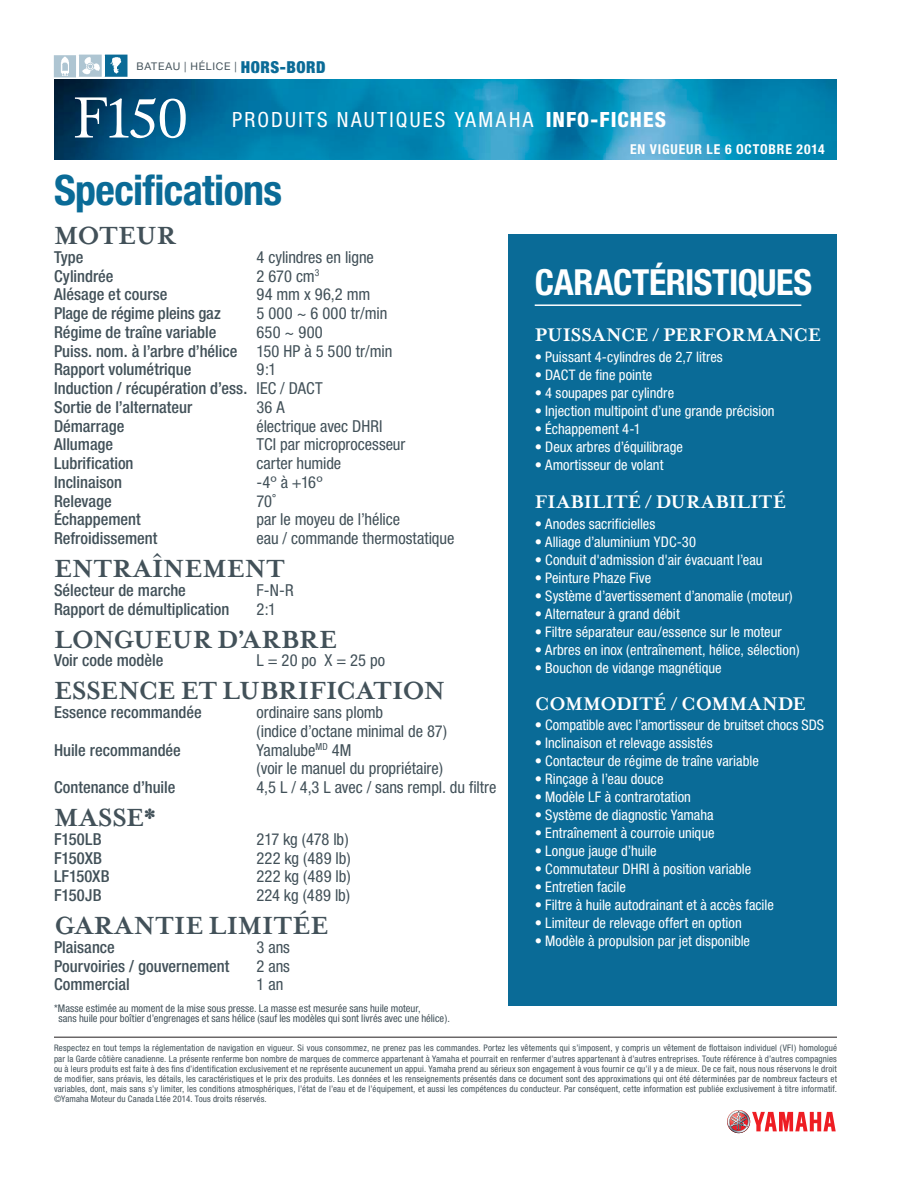
<style>
.page{position:relative;width:918px;height:1188px;background:#fff}
.page>*{position:absolute;margin:0;border:0;box-sizing:border-box;transform-origin:0 0}
.t1{font:60.3px "Legacy Serif";color:#fff}
.t2{font:700 condensed 42px "Helvetica Neue";letter-spacing:-.015em;color:#0a6b97}
.t3{font:700 condensed 36px "Helvetica Neue";letter-spacing:-.01em;color:#fff}
.t4{font:700 28.5px "Mrs Eaves";color:#425159}
.t5{font:700 28.5px "Mrs Eaves";letter-spacing:-.02em;color:#425159}
.t6{font:700 21px "Mrs Eaves";color:#fff}
.t7{font:condensed 21px "Helvetica Neue";letter-spacing:.11em;color:#fff}
.t8{font:500 condensed 16.5px "Helvetica Neue";color:#425159}
.t9{font:condensed 16.5px "Helvetica Neue";letter-spacing:-.005em;color:#425159}
.t10{font:condensed 16.5px "Helvetica Neue";letter-spacing:.015em;color:#425159}
.t11{font:condensed 14.55px "Helvetica Neue";color:#fff}
.t12{font:700 condensed 13.65px "Helvetica Neue";letter-spacing:.06em;color:#fff}
.t13{font:condensed 10.5px/10.5px "Helvetica Neue";letter-spacing:.005em;color:#425159}
.t14{font:10.5px "Helvetica Neue";letter-spacing:.065em;color:#425159}
.t15{font:condensed 9px/10.2px "Helvetica Neue";letter-spacing:.02em;color:#425159;text-align:justify}
.s1{font-weight:900;font-stretch:condensed;font-size:16.5px;color:#0a6b97}
.s2{font-family:"Mrs Eaves Roman";font-size:66.75px}
.s3{font-weight:800}
.s4{font-weight:400}
.s5{font-stretch:normal}
</style>
<div class="page">
<img style="left:54px;top:79px;width:783px;height:80px">
<div style="left:508px;top:234px;width:329px;height:771px;background:#0a6b97"></div>
<hr style="left:535px;top:304px;width:266px;height:2px;background:#fff">
<img style="left:53px;top:54px;width:49px;height:24px">
<img style="left:104px;top:54px;width:24px;height:23px">
<hr style="left:54px;top:1037px;width:783px;height:1px;background:#231f20">
<svg style="left:727px;top:1110px;width:109px;height:23px"></svg>
<p class="t14" style="left:137px;top:60px;width:190px">BATEAU | HÉLICE | <span class="s1">HORS-BORD</span></p>
<p class="t1" style="left:72px;top:84px;width:117px"><span class="s2">F</span>150</p>
<p class="t7" style="left:232px;top:108px;width:435px">PRODUITS NAUTIQUES YAMAHA <span class="s3">INFO-FICHES</span></p>
<p class="t12" style="left:630px;top:141px;width:196px">EN VIGUEUR LE 6 OCTOBRE 2014</p>
<p class="t2" style="left:54px;top:165px;width:230px">Specifications</p>
<p class="t4" style="left:54px;top:219px;width:124px">MOTEUR</p>
<p class="t8" style="left:54px;top:247px;width:31px">Type</p>
<p class="t9" style="left:256px;top:247px;width:119px">4 cylindres en ligne</p>
<p class="t8" style="left:54px;top:266px;width:61px">Cylindrée</p>
<p class="t9" style="left:257px;top:266px;width:64px">2 670 cm<sup>3</sup></p>
<p class="t8" style="left:54px;top:285px;width:115px">Alésage et course</p>
<p class="t9" style="left:256px;top:285px;width:115px">94 mm x 96,2 mm</p>
<p class="t8" style="left:54px;top:303px;width:168px">Plage de régime pleins gaz</p>
<p class="t10" style="left:257px;top:304px;width:132px">5 000 ~ 6 000 tr/min</p>
<p class="t8" style="left:54px;top:322px;width:164px">Régime de traîne variable</p>
<p class="t9" style="left:256px;top:322px;width:68px">650 ~ 900</p>
<p class="t8" style="left:54px;top:341px;width:340px">Puiss. nom. à l’arbre d’hélice <span class="s4">150 HP à 5 500 tr/min</span></p>
<p class="t8" style="left:54px;top:360px;width:139px">Rapport volumétrique</p>
<p class="t9" style="left:256px;top:360px;width:21px">9:1</p>
<p class="t8" style="left:54px;top:378px;width:270px">Induction / récupération d’ess. <span class="s4">IEC / DACT</span></p>
<p class="t8" style="left:54px;top:397px;width:140px">Sortie de l’alternateur</p>
<p class="t9" style="left:257px;top:397px;width:30px">36 A</p>
<p class="t8" style="left:54px;top:416px;width:72px">Démarrage</p>
<p class="t9" style="left:257px;top:416px;width:128px">électrique avec DHRI</p>
<p class="t8" style="left:54px;top:435px;width:61px">Allumage</p>
<p class="t9" style="left:257px;top:435px;width:150px">TCI par microprocesseur</p>
<p class="t8" style="left:54px;top:453px;width:81px">Lubrification</p>
<p class="t9" style="left:257px;top:454px;width:86px">carter humide</p>
<p class="t8" style="left:54px;top:472px;width:70px">Inclinaison</p>
<p class="t9" style="left:257px;top:472px;width:68px">-4<span class="s5">º</span> à +16<span class="s5">º</span></p>
<p class="t8" style="left:54px;top:491px;width:59px">Relevage</p>
<p class="t9" style="left:256px;top:491px;width:21px">70˚</p>
<p class="t8" style="left:54px;top:510px;width:88px">Échappement</p>
<p class="t9" style="left:256px;top:510px;width:145px">par le moyeu de l’hélice</p>
<p class="t8" style="left:54px;top:528px;width:105px">Refroidissement</p>
<p class="t9" style="left:257px;top:529px;width:199px">eau / commande thermostatique</p>
<p class="t4" style="left:54px;top:552px;width:232px">ENTRAÎNEMENT</p>
<p class="t8" style="left:54px;top:580px;width:133px">Sélecteur de marche</p>
<p class="t9" style="left:256px;top:580px;width:39px">F-N-R</p>
<p class="t8" style="left:54px;top:599px;width:177px">Rapport de démultiplication</p>
<p class="t9" style="left:256px;top:599px;width:21px">2:1</p>
<p class="t5" style="left:54px;top:623px;width:285px">LONGUEUR D’ARBRE</p>
<p class="t8" style="left:54px;top:651px;width:111px">Voir code modèle</p>
<p class="t9" style="left:256px;top:651px;width:130px">L = 20 po X = 25 po</p>
<p class="t4" style="left:54px;top:674px;width:393px">ESSENCE ET LUBRIFICATION</p>
<p class="t8" style="left:54px;top:702px;width:149px">Essence recommandée</p>
<p class="t9" style="left:256px;top:703px;width:128px">ordinaire sans plomb</p>
<p class="t9" style="left:257px;top:721px;width:192px">(indice d’octane minimal de 87)</p>
<p class="t8" style="left:54px;top:740px;width:128px">Huile recommandée</p>
<p class="t9" style="left:257px;top:740px;width:97px">Yamalube<sup>MD</sup> 4M</p>
<p class="t9" style="left:257px;top:759px;width:188px">(voir le manuel du propriétaire)</p>
<p class="t8" style="left:54px;top:777px;width:123px">Contenance d’huile</p>
<p class="t9" style="left:257px;top:778px;width:241px">4,5 L / 4,3 L avec / sans rempl. du filtre</p>
<p class="t4" style="left:54px;top:801px;width:103px">MASSE*</p>
<p class="t8" style="left:54px;top:829px;width:49px">F150LB</p>
<p class="t9" style="left:256px;top:829px;width:94px">217 kg (478 lb)</p>
<p class="t8" style="left:54px;top:848px;width:50px">F150XB</p>
<p class="t9" style="left:256px;top:848px;width:96px">222 kg (489 lb)</p>
<p class="t8" style="left:54px;top:867px;width:57px">LF150XB</p>
<p class="t9" style="left:256px;top:867px;width:96px">222 kg (489 lb)</p>
<p class="t8" style="left:54px;top:885px;width:49px">F150JB</p>
<p class="t9" style="left:256px;top:886px;width:95px">224 kg (489 lb)</p>
<p class="t4" style="left:54px;top:909px;width:276px">GARANTIE LIMITÉE</p>
<p class="t8" style="left:54px;top:937px;width:62px">Plaisance</p>
<p class="t9" style="left:256px;top:937px;width:35px">3 ans</p>
<p class="t8" style="left:54px;top:956px;width:177px">Pourvoiries / gouvernement</p>
<p class="t9" style="left:256px;top:956px;width:35px">2 ans</p>
<p class="t8" style="left:54px;top:975px;width:77px">Commercial</p>
<p class="t9" style="left:257px;top:975px;width:28px">1 an</p>
<p class="t13" style="left:59px;top:1003px;width:393px;text-indent:-5px">*Masse estimée au moment de la mise sous presse. La masse est mesurée sans huile moteur,<br>sans huile pour boîtier d’engrenages et sans hélice (sauf les modèles qui sont livrés avec une hélice).</p>
<p class="t3" style="left:535px;top:260px;width:279px">CARACTÉRISTIQUES</p>
<p class="t6" style="left:535px;top:323px;width:288px">PUISSANCE / PERFORMANCE</p>
<p class="t11" style="left:535px;top:349px;width:189px">• Puissant 4-cylindres de 2,7 litres</p>
<p class="t11" style="left:535px;top:367px;width:119px">• DACT de fine pointe</p>
<p class="t11" style="left:535px;top:385px;width:141px">• 4 soupapes par cylindre</p>
<p class="t11" style="left:535px;top:403px;width:241px">• Injection multipoint d’une grande précision</p>
<p class="t11" style="left:535px;top:421px;width:107px">• Échappement 4-1</p>
<p class="t11" style="left:535px;top:439px;width:149px">• Deux arbres d’équilibrage</p>
<p class="t11" style="left:535px;top:457px;width:130px">• Amortisseur de volant</p>
<p class="t6" style="left:535px;top:490px;width:253px">FIABILITÉ / DURABILITÉ</p>
<p class="t11" style="left:535px;top:515px;width:122px">• Anodes sacrificielles</p>
<p class="t11" style="left:535px;top:533px;width:163px">• Alliage d’aluminium YDC-30</p>
<p class="t11" style="left:535px;top:551px;width:229px">• Conduit d'admission d'air évacuant l’eau</p>
<p class="t11" style="left:535px;top:569px;width:118px">• Peinture Phaze Five</p>
<p class="t11" style="left:535px;top:587px;width:259px">• Système d’avertissement d’anomalie (moteur)</p>
<p class="t11" style="left:535px;top:605px;width:146px">• Alternateur à grand débit</p>
<p class="t11" style="left:535px;top:623px;width:248px">• Filtre séparateur eau/essence sur le moteur</p>
<p class="t11" style="left:535px;top:641px;width:266px">• Arbres en inox (entraînement, hélice, sélection)</p>
<p class="t11" style="left:535px;top:659px;width:188px">• Bouchon de vidange magnétique</p>
<p class="t6" style="left:535px;top:692px;width:273px">COMMODITÉ / COMMANDE</p>
<p class="t11" style="left:535px;top:716px;width:291px">• Compatible avec l’amortisseur de bruitset chocs SDS</p>
<p class="t11" style="left:535px;top:734px;width:179px">• Inclinaison et relevage assistés</p>
<p class="t11" style="left:535px;top:752px;width:225px">• Contacteur de régime de traîne variable</p>
<p class="t11" style="left:535px;top:770px;width:130px">• Rinçage à l’eau douce</p>
<p class="t11" style="left:535px;top:788px;width:158px">• Modèle LF à contrarotation</p>
<p class="t11" style="left:535px;top:806px;width:180px">• Système de diagnostic Yamaha</p>
<p class="t11" style="left:535px;top:824px;width:181px">• Entraînement à courroie unique</p>
<p class="t11" style="left:535px;top:842px;width:123px">• Longue jauge d’huile</p>
<p class="t11" style="left:535px;top:860px;width:218px">• Commutateur DHRI à position variable</p>
<p class="t11" style="left:535px;top:878px;width:92px">• Entretien facile</p>
<p class="t11" style="left:535px;top:896px;width:240px">• Filtre à huile autodrainant et à accès facile</p>
<p class="t11" style="left:535px;top:914px;width:208px">• Limiteur de relevage offert en option</p>
<p class="t11" style="left:535px;top:932px;width:217px">• Modèle à propulsion par jet disponible</p>
<p class="t15" style="left:54px;top:1043px;width:785px">Respectez en tout temps la réglementation de navigation en vigueur. Si vous consommez, ne prenez pas les commandes. Portez les vêtements qui s’imposent, y compris un vêtement de flottaison individuel (VFI) homologué par la Garde côtière canadienne. La présente renferme bon nombre de marques de commerce appartenant à Yamaha et pourrait en renfermer d’autres appartenant à d’autres entreprises. Toute référence à d’autres compagnies ou à leurs produits est faite à des fins d’identification exclusivement et ne représente aucunement un appui. Yamaha prend au sérieux son engagement à vous fournir ce qu’il y a de mieux. De ce fait, nous nous réservons le droit de modifier, sans préavis, les détails, les caractéristiques et le prix des produits. Les données et les renseignements présentés dans ce document sont des approximations qui ont été déterminées par de nombreux facteurs et variables, dont, mais sans s’y limiter, les conditions atmosphériques, l’état de l’eau et de l’équipement, et aussi les compétences du conducteur. Par conséquent, cette information est publiée exclusivement à titre informatif. ©Yamaha Moteur du Canada Ltée 2014. Tous droits réservés.</p>
</div>
